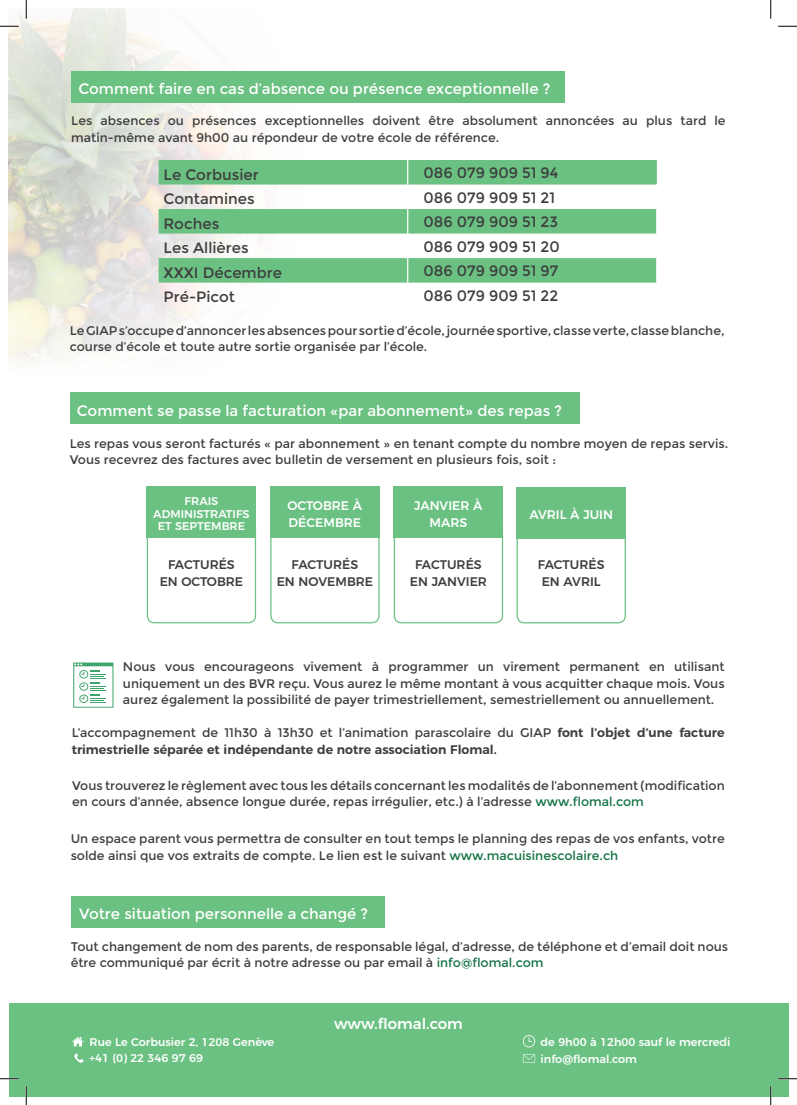
<style>
.page{position:relative;width:797px;height:1105px;background:#fff}
.page>*{position:absolute;margin:0;border:0;box-sizing:border-box;transform-origin:0 0}
.t1{font:15px "Montserrat";color:#3e3e3f}
.t2{font:15px "Montserrat";color:#fff}
.t3{font:500 15px "Montserrat";color:#fff}
.t4{font:12.5px/16.2px "Montserrat";color:#3e3e3f}
.t5{font:600 12.5px/16.2px "Montserrat";color:#3e3e3f}
.t6{font:500 12.5px/16.2px "Montserrat";color:#3e3e3f;text-align:center}
.t7{font:500 12.5px/16.2px "Montserrat";color:#fff}
.t8{font:500 11.25px/12.5px "Montserrat";color:#fff}
.s1{font-weight:400}
.s2{color:#137345}
</style>
<div class="page">
<img style="left:9px;top:9px;width:250px;height:354px">
<div style="left:70px;top:393px;width:509px;height:31px;background:#6ac181"></div>
<div style="left:71px;top:71px;width:494px;height:32px;background:#6ac181"></div>
<svg style="left:73px;top:662px;width:40px;height:46px"></svg>
<svg style="left:159px;top:160px;width:498px;height:147px"></svg>
<div style="left:270px;top:519px;width:109px;height:104px;border:1px solid #6ac181;border-radius:7px"></div>
<div style="left:394px;top:519px;width:109px;height:104px;border:1px solid #6ac181;border-radius:7px"></div>
<div style="left:516px;top:519px;width:110px;height:104px;border:1px solid #6ac181;border-radius:7px"></div>
<div style="left:147px;top:487px;width:109px;height:51px;background:#6ac181"></div>
<div style="left:270px;top:487px;width:109px;height:51px;background:#6ac181"></div>
<div style="left:394px;top:487px;width:109px;height:51px;background:#6ac181"></div>
<div style="left:516px;top:487px;width:110px;height:51px;background:#6ac181"></div>
<div style="left:147px;top:519px;width:109px;height:104px;border:1px solid #6ac181;border-radius:7px"></div>
<div style="left:71px;top:896px;width:314px;height:32px;background:#6ac181"></div>
<div style="left:9px;top:1003px;width:779px;height:93px;background:#6ac181"></div>
<svg style="left:72px;top:1037px;width:12px;height:9px"></svg>
<svg style="left:523px;top:1035px;width:12px;height:12px"></svg>
<svg style="left:523px;top:1054px;width:12px;height:9px"></svg>
<svg style="left:74px;top:1053px;width:10px;height:10px"></svg>
<svg style="left:0;top:25px;width:19px;height:2px"></svg>
<svg style="left:778px;top:25px;width:19px;height:2px"></svg>
<svg style="left:0;top:1078px;width:19px;height:1px"></svg>
<svg style="left:778px;top:1078px;width:19px;height:1px"></svg>
<svg style="left:25px;top:0;width:2px;height:19px"></svg>
<svg style="left:25px;top:1086px;width:2px;height:19px"></svg>
<svg style="left:770px;top:0;width:1px;height:19px"></svg>
<svg style="left:770px;top:1086px;width:1px;height:19px"></svg>
<p class="t2" style="left:78px;top:80px;width:473px">Comment faire en cas d’absence ou présence exceptionnelle ?</p>
<p class="t4" style="left:71px;top:113px;width:656px">Les absences ou présences exceptionnelles doivent être absolument annoncées au plus tard le matin-même avant 9h00 au répondeur de votre école de référence.</p>
<p class="t1" style="left:164px;top:166px;width:97px">Le Corbusier</p>
<p class="t1" style="left:423px;top:164px;width:136px">086 079 909 51 94</p>
<p class="t1" style="left:164px;top:190px;width:93px">Contamines</p>
<p class="t1" style="left:423px;top:189px;width:133px">086 079 909 51 21</p>
<p class="t1" style="left:164px;top:215px;width:57px">Roches</p>
<p class="t1" style="left:423px;top:213px;width:136px">086 079 909 51 23</p>
<p class="t1" style="left:164px;top:239px;width:87px">Les Allières</p>
<p class="t1" style="left:423px;top:238px;width:138px">086 079 909 51 20</p>
<p class="t1" style="left:164px;top:264px;width:120px">XXXI Décembre</p>
<p class="t1" style="left:423px;top:262px;width:136px">086 079 909 51 97</p>
<p class="t1" style="left:164px;top:288px;width:73px">Pré-Picot</p>
<p class="t1" style="left:423px;top:287px;width:136px">086 079 909 51 22</p>
<p class="t4" style="left:70px;top:322px;width:656px">Le GIAP s’occupe d’annoncer les absences pour sortie d’école, journée sportive, classe verte, classe blanche, course d’école et toute autre sortie organisée par l’école.</p>
<p class="t2" style="left:77px;top:401px;width:486px">Comment se passe la facturation «par abonnement» des repas ?</p>
<p class="t4" style="left:70px;top:435px;width:660px">Les repas vous seront facturés « par abonnement » en tenant compte du nombre moyen de repas servis.<br>Vous recevrez des factures avec bulletin de versement en plusieurs fois, soit :</p>
<p class="t8" style="left:153px;top:494px;width:98px;text-align:center">FRAIS<br>ADMINISTRATIFS<br>ET SEPTEMBRE</p>
<p class="t7" style="left:287px;top:497px;width:76px">OCTOBRE À<br>DÉCEMBRE</p>
<p class="t7" style="left:414px;top:497px;width:70px;text-align:center">JANVIER À<br>MARS</p>
<p class="t7" style="left:529px;top:505px;width:85px">AVRIL À JUIN</p>
<p class="t6" style="left:160px;top:556px;width:85px">FACTURÉS<br>EN OCTOBRE</p>
<p class="t6" style="left:277px;top:556px;width:98px">FACTURÉS<br>EN NOVEMBRE</p>
<p class="t6" style="left:410px;top:556px;width:79px">FACTURÉS<br>EN JANVIER</p>
<p class="t6" style="left:538px;top:556px;width:68px">FACTURÉS<br>EN AVRIL</p>
<p class="t4" style="left:123px;top:659px;width:603px;text-align:justify">Nous vous encourageons vivement à programmer un virement permanent en utilisant uniquement un des BVR reçu. Vous aurez le même montant à vous acquitter chaque mois. Vous aurez également la possibilité de payer trimestriellement, semestriellement ou annuellement.</p>
<p class="t5" style="left:72px;top:724px;width:654px"><span class="s1">L’accompagnement de 11h30 à 13h30 et l’animation parascolaire du GIAP</span> font l’objet d’une facture trimestrielle séparée et indépendante de notre association Flomal.</p>
<p class="t4" style="left:72px;top:778px;width:654px">Vous trouverez le règlement avec tous les détails concernant les modalités de l’abonnement (modification en cours d’année, absence longue durée, repas irrégulier, etc.) à l’adresse <span class="s2">www.flomal.com</span></p>
<p class="t4" style="left:71px;top:831px;width:655px">Un espace parent vous permettra de consulter en tout temps le planning des repas de vos enfants, votre solde ainsi que vos extraits de compte. Le lien est le suivant <span class="s2">www.macuisinescolaire.ch</span></p>
<p class="t2" style="left:79px;top:905px;width:290px">Votre situation personnelle a changé ?</p>
<p class="t4" style="left:71px;top:939px;width:659px">Tout changement de nom des parents, de responsable légal, d’adresse, de téléphone et d’email doit nous être communiqué par écrit à notre adresse ou par email à <span class="s2">info@flomal.com</span></p>
<p class="t3" style="left:334px;top:1012px;width:130px">www.flomal.com</p>
<p class="t8" style="left:89px;top:1033px;width:186px;line-height:16.2px">Rue Le Corbusier 2, 1208 Genève +41 (0) 22 346 97 69</p>
<p class="t8" style="left:540px;top:1033px;width:191px;line-height:16.2px">de 9h00 à 12h00 sauf le mercredi info@flomal.com</p>
</div>
